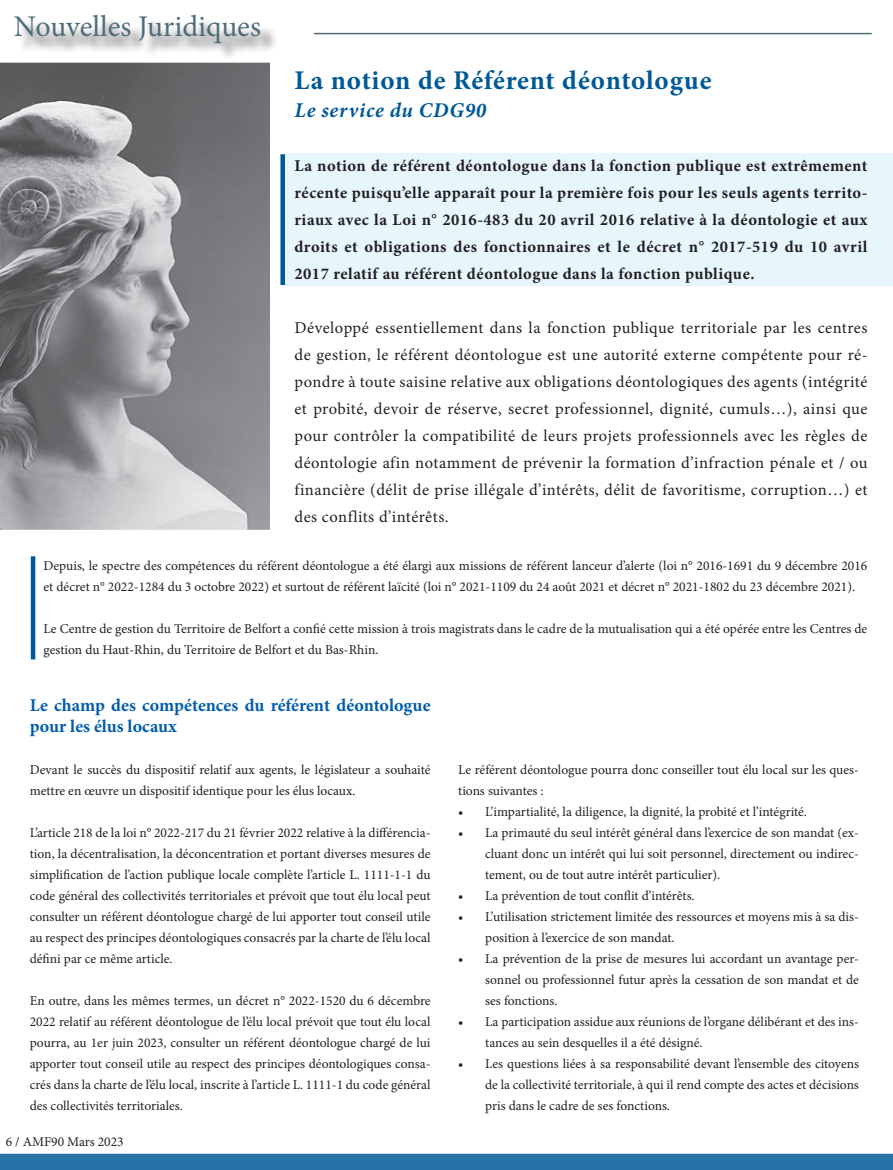
<style>
.page{position:relative;width:893px;height:1170px;background:#fff}
.page>*{position:absolute;margin:0;border:0;box-sizing:border-box;transform-origin:0 0}
.t1{font:30px "Minion Pro";color:#4e6c7a}
.t2{font:700 27px "Minion Pro";letter-spacing:.025em;color:#005996}
.t3{font:italic 700 21px "Minion Pro";letter-spacing:.035em;color:#005996}
.t4{font:700 18px/21px "Minion Pro";color:#015dab}
.t5{font:16.5px/27px "Minion Pro";letter-spacing:.03em;color:#231f20;text-align:justify}
.t6{font:700 16.5px/27px "Minion Pro";letter-spacing:.025em;color:#231f20;text-align:justify}
.t7{font:13.5px/21px "Minion Pro";color:#231f20}
</style>
<div class="page">
<div style="left:285px;top:153px;width:608px;height:133px;background:#e7f6fd"></div>
<svg style="left:0;top:62px;width:270px;height:468px"></svg>
<div style="left:280px;top:154px;width:5px;height:131px;background:#005996"></div>
<div style="left:18px;top:17px;width:260px;height:44px;background:#231f20;opacity:.75"></div>
<hr style="left:314px;top:33px;width:558px;height:1px;background:#4e6c7a">
<div style="left:0;top:1153px;width:893px;height:16px;background:#2772a6"></div>
<hr style="left:31px;top:556px;width:4px;height:103px;background:#005996">
<h1 class="t1" style="left:14px;top:6px;width:249px">Nouvelles Juridiques</h1>
<h2 class="t2" style="left:294px;top:61px;width:419px">La notion de Référent déontologue</h2>
<h3 class="t3" style="left:294px;top:96px;width:193px">Le service du CDG90</h3>
<p class="t6" style="left:294px;top:152px;width:575px">La notion de référent déontologue dans la fonction publique est extrêmement récente puisqu’elle apparaît pour la première fois pour les seuls agents territo&shy;riaux avec la Loi n° 2016-483 du 20 avril 2016 relative à la déontologie et aux droits et obligations des fonctionnaires et le décret n° 2017-519 du 10 avril 2017 relatif au référent déontologue dans la fonction publique.</p>
<p class="t5" style="left:294px;top:315px;width:575px">Développé essentiellement dans la fonction publique territoriale par les centres de gestion, le référent déontologue est une autorité externe compétente pour ré&shy;pondre à toute saisine relative aux obligations déontologiques des agents (intégrité et probité, devoir de réserve, secret professionnel, dignité, cumuls…), ainsi que pour contrôler la compatibilité de leurs projets professionnels avec les règles de déontologie afin notamment de prévenir la formation d’infraction pénale et / ou financière (délit de prise illégale d’intérêts, délit de favoritisme, corruption…) et des conflits d’intérêts.</p>
<p class="t7" style="left:44px;top:555px;width:825px">Depuis, le spectre des compétences du référent déontologue a été élargi aux missions de référent lanceur d’alerte (loi n° 2016-1691 du 9 décembre 2016 et décret n° 2022-1284 du 3 octobre 2022) et surtout de référent laïcité (loi n° 2021-1109 du 24 août 2021 et décret n° 2021-1802 du 23 décembre 2021).</p>
<p class="t7" style="left:44px;top:618px;width:825px">Le Centre de gestion du Territoire de Belfort a confié cette mission à trois magistrats dans le cadre de la mutualisation qui a été opérée entre les Centres de gestion du Haut-Rhin, du Territoire de Belfort et du Bas-Rhin.</p>
<h3 class="t4" style="left:30px;top:694px;width:402px">Le champ des compétences du référent déontologue pour les élus locaux</h3>
<p class="t7" style="left:30px;top:759px;width:402px">Devant le succès du dispositif relatif aux agents, le législateur a souhaité mettre en œuvre un dispositif identique pour les élus locaux.</p>
<p class="t7" style="left:30px;top:822px;width:402px;text-align:justify">L’article 218 de la loi n° 2022-217 du 21 février 2022 relative à la différencia&shy;tion, la décentralisation, la déconcentration et portant diverses mesures de simplification de l’action publique locale complète l’article L. 1111-1-1 du code général des collectivités territoriales et prévoit que tout élu local peut consulter un référent déontologue chargé de lui apporter tout conseil utile au respect des principes déontologiques consacrés par la charte de l’élu local défini par ce même article.</p>
<p class="t7" style="left:30px;top:990px;width:402px;text-align:justify">En outre, dans les mêmes termes, un décret n° 2022-1520 du 6 décembre 2022 relatif au référent déontologue de l’élu local prévoit que tout élu local pourra, au 1er juin 2023, consulter un référent déontologue chargé de lui apporter tout conseil utile au respect des principes déontologiques consa&shy;crés dans la charte de l’élu local, inscrite à l’article L. 1111-1 du code général des collectivités territoriales.</p>
<p class="t7" style="left:6px;top:1130px;width:120px">6 / AMF90 Mars 2023</p>
<p class="t7" style="left:458px;top:758px;width:402px">Le référent déontologue pourra donc conseiller tout élu local sur les ques&shy;tions suivantes :</p>
<p class="t7" style="left:458px;top:800px;width:350px">• L’impartialité, la diligence, la dignité, la probité et l’intégrité.</p>
<p class="t7" style="left:485px;top:821px;width:375px;text-align:justify;text-indent:-27px">• La primauté du seul intérêt général dans l’exercice de son mandat (ex&shy;cluant donc un intérêt qui lui soit personnel, directement ou indirec&shy;tement, ou de tout autre intérêt particulier).</p>
<p class="t7" style="left:458px;top:884px;width:238px">• La prévention de tout conflit d’intérêts.</p>
<p class="t7" style="left:485px;top:905px;width:375px;text-indent:-27px">• L’utilisation strictement limitée des ressources et moyens mis à sa dis&shy;position à l’exercice de son mandat.</p>
<p class="t7" style="left:485px;top:947px;width:375px;text-align:justify;text-indent:-27px">• La prévention de la prise de mesures lui accordant un avantage per&shy;sonnel ou professionnel futur après la cessation de son mandat et de ses fonctions.</p>
<p class="t7" style="left:485px;top:1010px;width:375px;text-indent:-27px">• La participation assidue aux réunions de l’organe délibérant et des ins&shy;tances au sein desquelles il a été désigné.</p>
<p class="t7" style="left:485px;top:1052px;width:375px;text-align:justify;text-indent:-27px">• Les questions liées à sa responsabilité devant l’ensemble des citoyens de la collectivité territoriale, à qui il rend compte des actes et décisions pris dans le cadre de ses fonctions.</p>
</div>
